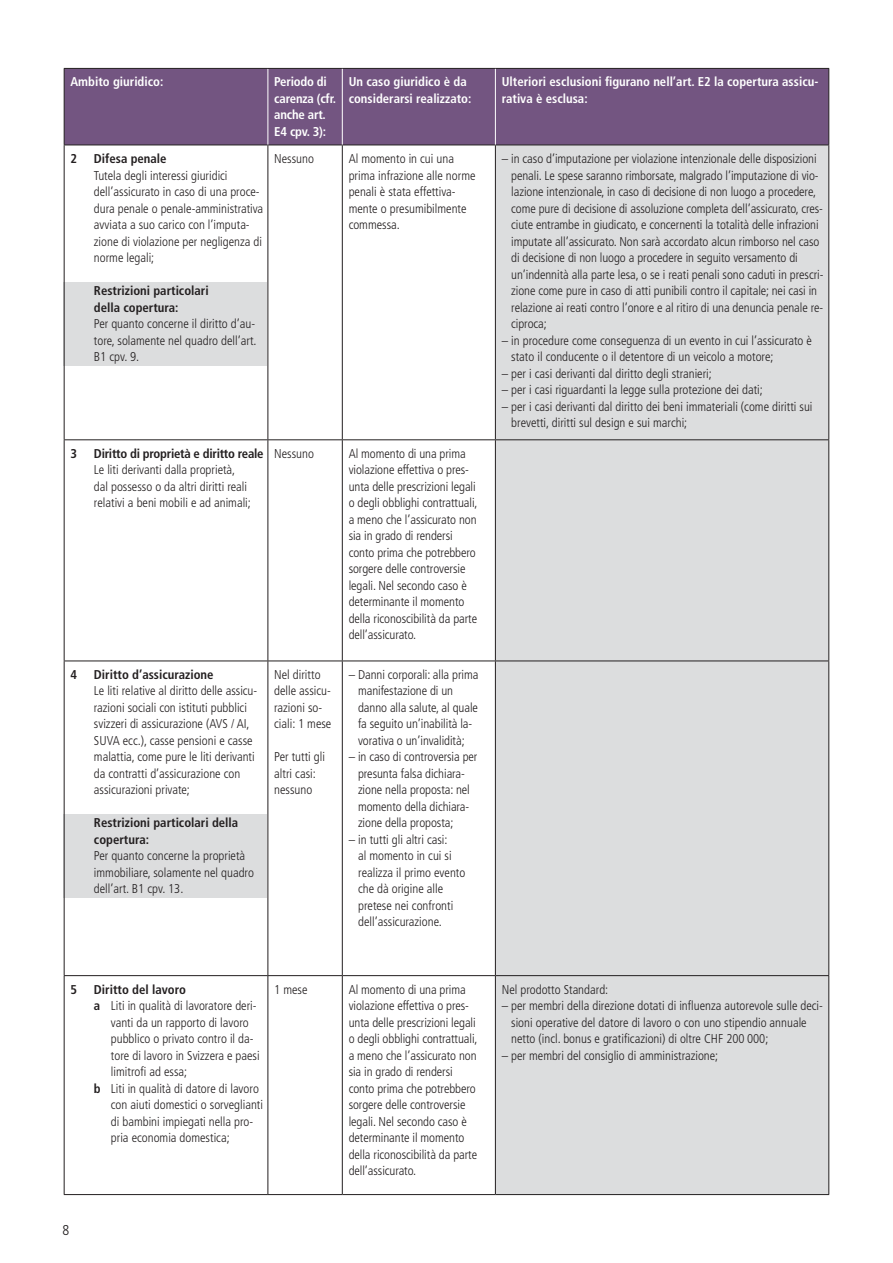
<style>
.page{position:relative;width:893px;height:1263px;background:#fff}
.page>*{position:absolute;margin:0;border:0;box-sizing:border-box;transform-origin:0 0}
.t1{font:300 condensed 14.25px "Frutiger LT Std";color:#231f20}
.t2{font:300 condensed 12.75px/16.5px "Frutiger LT Std";color:#231f20}
.t3{font:700 condensed 12.75px/16.5px "Frutiger LT Std";color:#fff}
.t4{font:700 condensed 12.75px/16.5px "Frutiger LT Std";color:#231f20}
.t5{font:700 condensed 12.75px "Frutiger LT Std";letter-spacing:-.02em;color:#231f20}
.s1{font-weight:700}
</style>
<div class="page">
<div style="left:64px;top:282px;width:203px;height:84px;background:#dcddde"></div>
<div style="left:64px;top:814px;width:203px;height:84px;background:#dcddde"></div>
<div style="left:65px;top:69px;width:763px;height:76px;background:#735581"></div>
<div style="left:496px;top:146px;width:332px;height:1048px;background:#dcddde"></div>
<hr style="left:64px;top:145px;width:204px;height:1px;background:#231f20">
<hr style="left:268px;top:145px;width:74px;height:1px;background:#231f20">
<hr style="left:342px;top:145px;width:153px;height:1px;background:#231f20">
<hr style="left:495px;top:145px;width:334px;height:1px;background:#231f20">
<hr style="left:267px;top:69px;width:1px;height:76px;background:#fff">
<hr style="left:268px;top:68px;width:74px;height:1px;background:#231f20">
<hr style="left:342px;top:69px;width:1px;height:76px;background:#fff">
<hr style="left:342px;top:68px;width:153px;height:1px;background:#231f20">
<hr style="left:495px;top:69px;width:1px;height:76px;background:#fff">
<hr style="left:828px;top:69px;width:1px;height:76px;background:#231f20">
<hr style="left:495px;top:68px;width:334px;height:1px;background:#231f20">
<hr style="left:64px;top:145px;width:1px;height:294px;background:#231f20">
<hr style="left:267px;top:145px;width:1px;height:294px;background:#231f20">
<hr style="left:342px;top:145px;width:1px;height:294px;background:#231f20">
<hr style="left:495px;top:145px;width:1px;height:294px;background:#231f20">
<hr style="left:828px;top:145px;width:1px;height:294px;background:#231f20">
<hr style="left:64px;top:440px;width:1px;height:220px;background:#231f20">
<hr style="left:64px;top:439px;width:204px;height:1px;background:#231f20">
<hr style="left:267px;top:440px;width:1px;height:220px;background:#231f20">
<hr style="left:268px;top:439px;width:74px;height:1px;background:#231f20">
<hr style="left:342px;top:440px;width:1px;height:220px;background:#231f20">
<hr style="left:342px;top:439px;width:153px;height:1px;background:#231f20">
<hr style="left:495px;top:440px;width:1px;height:220px;background:#231f20">
<hr style="left:828px;top:440px;width:1px;height:220px;background:#231f20">
<hr style="left:495px;top:439px;width:334px;height:1px;background:#231f20">
<hr style="left:64px;top:661px;width:1px;height:314px;background:#231f20">
<hr style="left:64px;top:660px;width:204px;height:1px;background:#231f20">
<hr style="left:267px;top:661px;width:1px;height:314px;background:#231f20">
<hr style="left:268px;top:660px;width:74px;height:1px;background:#231f20">
<hr style="left:342px;top:661px;width:1px;height:314px;background:#231f20">
<hr style="left:342px;top:660px;width:153px;height:1px;background:#231f20">
<hr style="left:495px;top:661px;width:1px;height:314px;background:#231f20">
<hr style="left:828px;top:661px;width:1px;height:314px;background:#231f20">
<hr style="left:495px;top:660px;width:334px;height:1px;background:#231f20">
<hr style="left:64px;top:976px;width:1px;height:218px;background:#231f20">
<hr style="left:64px;top:975px;width:204px;height:1px;background:#231f20">
<hr style="left:267px;top:976px;width:1px;height:218px;background:#231f20">
<hr style="left:268px;top:975px;width:74px;height:1px;background:#231f20">
<hr style="left:342px;top:976px;width:1px;height:218px;background:#231f20">
<hr style="left:342px;top:975px;width:153px;height:1px;background:#231f20">
<hr style="left:495px;top:976px;width:1px;height:218px;background:#231f20">
<hr style="left:828px;top:976px;width:1px;height:218px;background:#231f20">
<hr style="left:495px;top:975px;width:334px;height:1px;background:#231f20">
<hr style="left:64px;top:1194px;width:204px;height:1px;background:#231f20">
<hr style="left:268px;top:1194px;width:74px;height:1px;background:#231f20">
<hr style="left:342px;top:1194px;width:153px;height:1px;background:#231f20">
<hr style="left:495px;top:1194px;width:334px;height:1px;background:#231f20">
<hr style="left:64px;top:68px;width:204px;height:1px;background:#231f20">
<hr style="left:64px;top:69px;width:1px;height:76px;background:#231f20">
<p class="t3" style="left:71px;top:74px;width:94px">Ambito giuridico:</p>
<p class="t3" style="left:274px;top:74px;width:63px">Periodo di carenza (cfr. anche art.<br>E4 cpv. 3):</p>
<p class="t3" style="left:349px;top:74px;width:124px">Un caso giuridico è da considerarsi realizzato:</p>
<p class="t3" style="left:502px;top:74px;width:318px">Ulteriori esclusioni figurano nell’art. E2 la copertura assicu&shy;rativa è esclusa:</p>
<p class="t4" style="left:71px;top:150px;width:8px">2</p>
<p class="t4" style="left:94px;top:150px;width:74px">Difesa penale</p>
<p class="t2" style="left:94px;top:167px;width:171px">Tutela degli interessi giuridici dell’assicurato in caso di una proce&shy;dura penale o penale-amministrativa avviata a suo carico con l’imputa&shy;zione di violazione per negligenza di norme legali;</p>
<p class="t4" style="left:94px;top:282px;width:116px">Restrizioni particolari della copertura:</p>
<p class="t2" style="left:94px;top:316px;width:164px;text-align:justify">Per quanto concerne il diritto d’au&shy;tore, solamente nel quadro dell’art.<br>B1 cpv. 9.</p>
<p class="t2" style="left:274px;top:151px;width:41px">Nessuno</p>
<p class="t2" style="left:349px;top:151px;width:128px">Al momento in cui una prima infrazione alle norme penali è stata effettiva&shy;mente o presumibilmente commessa.</p>
<p class="t2" style="left:511px;top:151px;width:314px;text-indent:-9px">– in caso d’imputazione per violazione intenzionale delle disposizioni penali. Le spese saranno rimborsate, malgrado l’imputazione di vio&shy;lazione intenzionale, in caso di decisione di non luogo a procedere, come pure di decisione di assoluzione completa dell’assicurato, cres&shy;ciute entrambe in giudicato, e concernenti la totalità delle infrazioni imputate all’assicurato. Non sarà accordato alcun rimborso nel caso di decisione di non luogo a procedere in seguito versamento di un’indennità alla parte lesa, o se i reati penali sono caduti in prescri&shy;zione come pure in caso di atti punibili contro il capitale; nei casi in relazione ai reati contro l’onore e al ritiro di una denuncia penale re&shy;ciproca;</p>
<p class="t2" style="left:511px;top:332px;width:302px;text-indent:-9px">– in procedure come conseguenza di un evento in cui l’assicurato è stato il conducente o il detentore di un veicolo a motore;</p>
<p class="t2" style="left:502px;top:365px;width:212px">– per i casi derivanti dal diritto degli stranieri;</p>
<p class="t2" style="left:502px;top:382px;width:263px">– per i casi riguardanti la legge sulla protezione dei dati;</p>
<p class="t2" style="left:511px;top:398px;width:303px;text-indent:-9px">– per i casi derivanti dal diritto dei beni immateriali (come diritti sui brevetti, diritti sul design e sui marchi;</p>
<p class="t4" style="left:71px;top:445px;width:8px">3</p>
<p class="t5" style="left:94px;top:446px;width:171px">Diritto di proprietà e diritto reale</p>
<p class="t2" style="left:94px;top:462px;width:159px">Le liti derivanti dalla proprietà, dal possesso o da altri diritti reali relativi a beni mobili e ad animali;</p>
<p class="t2" style="left:274px;top:445px;width:41px">Nessuno</p>
<p class="t2" style="left:349px;top:445px;width:130px">Al momento di una prima violazione effettiva o pres&shy;unta delle prescrizioni legali o degli obblighi contrattuali, a meno che l’assicurato non sia in grado di rendersi conto prima che potrebbero sorgere delle controversie legali. Nel secondo caso è determinante il momento della riconoscibilità da parte dell’assicurato.</p>
<p class="t4" style="left:71px;top:666px;width:8px">4</p>
<p class="t4" style="left:94px;top:666px;width:121px">Diritto d’assicurazione</p>
<p class="t2" style="left:94px;top:683px;width:165px">Le liti relative al diritto delle assicu&shy;razioni sociali con istituti pubblici svizzeri di assicurazione (AVS / AI, SUVA ecc.), casse pensioni e casse malattia, come pure le liti derivanti da contratti d’assicurazione con assicurazioni private;</p>
<p class="t4" style="left:94px;top:815px;width:146px">Restrizioni particolari della copertura:</p>
<p class="t2" style="left:94px;top:848px;width:162px">Per quanto concerne la proprietà immobiliare, solamente nel quadro dell’art. B1 cpv. 13.</p>
<p class="t2" style="left:274px;top:666px;width:59px">Nel diritto delle assicu&shy;razioni so&shy;ciali: 1 mese</p>
<p class="t2" style="left:274px;top:749px;width:52px">Per tutti gli altri casi: nessuno</p>
<p class="t2" style="left:358px;top:666px;width:122px;text-indent:-9px">– Danni corporali: alla prima manifestazione di un danno alla salute, al quale fa seguito un’inabilità la&shy;vorativa o un’invalidità;</p>
<p class="t2" style="left:358px;top:749px;width:121px;text-indent:-9px">– in caso di controversia per presunta falsa dichiara&shy;zione nella proposta: nel momento della dichiara&shy;zione della proposta;</p>
<p class="t2" style="left:358px;top:831px;width:109px;text-indent:-9px">– in tutti gli altri casi:<br>al momento in cui si realizza il primo evento che dà origine alle pretese nei confronti dell’assicurazione.</p>
<p class="t4" style="left:71px;top:981px;width:8px">5</p>
<p class="t4" style="left:94px;top:981px;width:94px">Diritto del lavoro</p>
<p class="t2" style="left:94px;top:997px;width:164px"><span class="s1">a</span> Liti in qualità di lavoratore deri-</p>
<p class="t2" style="left:111px;top:1014px;width:139px">vanti da un rapporto di lavoro</p>
<p class="t2" style="left:111px;top:1030px;width:144px">pubblico o privato contro il da-</p>
<p class="t2" style="left:111px;top:1047px;width:150px">tore di lavoro in Svizzera e paesi</p>
<p class="t2" style="left:111px;top:1063px;width:78px">limitrofi ad essa;</p>
<p class="t2" style="left:94px;top:1080px;width:167px"><span class="s1">b</span> Liti in qualità di datore di lavoro</p>
<p class="t2" style="left:111px;top:1096px;width:154px">con aiuti domestici o sorveglianti</p>
<p class="t2" style="left:111px;top:1113px;width:144px">di bambini impiegati nella pro-</p>
<p class="t2" style="left:111px;top:1129px;width:120px">pria economia domestica;</p>
<p class="t2" style="left:274px;top:981px;width:35px">1 mese</p>
<p class="t2" style="left:349px;top:981px;width:130px">Al momento di una prima violazione effettiva o pres&shy;unta delle prescrizioni legali o degli obblighi contrattuali, a meno che l’assicurato non sia in grado di rendersi conto prima che potrebbero sorgere delle controversie legali. Nel secondo caso è determinante il momento della riconoscibilità da parte dell’assicurato.</p>
<p class="t2" style="left:502px;top:981px;width:108px">Nel prodotto Standard:</p>
<p class="t2" style="left:511px;top:997px;width:313px;text-indent:-9px">– per membri della direzione dotati di influenza autorevole sulle deci&shy;sioni operative del datore di lavoro o con uno stipendio annuale netto (incl. bonus e gratificazioni) di oltre CHF 200 000;</p>
<p class="t2" style="left:502px;top:1047px;width:218px">– per membri del consiglio di amministrazione;</p>
<p class="t1" style="left:62px;top:1222px;width:8px">8</p>
</div>
